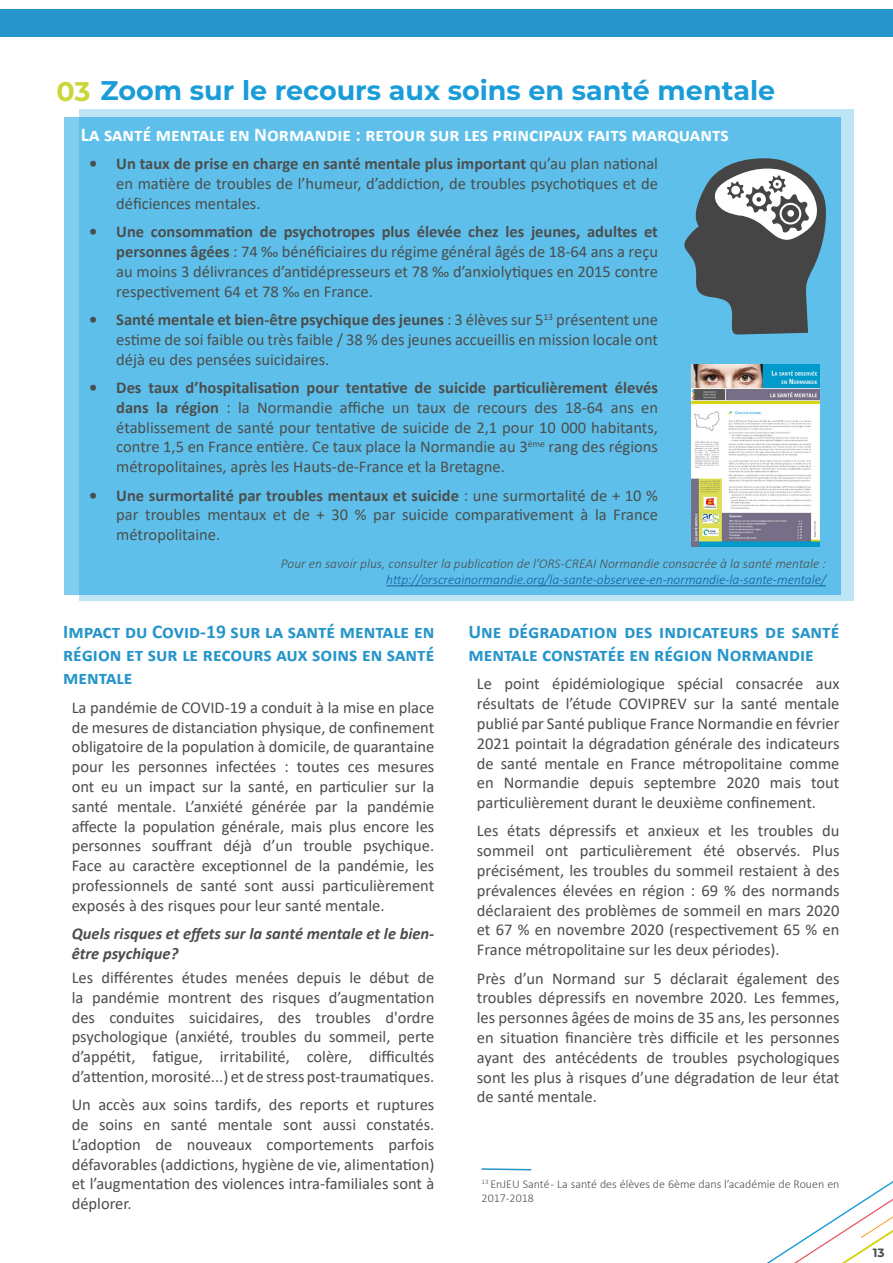
<style>
.page{position:relative;width:893px;height:1263px;background:#fff}
.page>*{position:absolute;margin:0;border:0;box-sizing:border-box;transform-origin:0 0}
.t1{font:700 27px "Montserrat";color:#1a9cd8}
.t2{font:700 19.5px/23.4px "Calibri";color:#2695ca;text-align:justify}
.t3{font:700 19.5px "Calibri";color:#fff}
.t4{font:16.5px/19.8px "Calibri";color:#4b4e4e;text-align:justify}
.t5{font:italic 700 16.5px/19.8px "Calibri";color:#4b4e4e}
.t6{font:italic 300 13.5px "Calibri";color:#4b4e4e}
.t7{font:italic 300 13.5px "Calibri";color:#175d9e}
.t8{font:300 12px/14.4px "Calibri";color:#4b4e4e}
.t9{font:700 12px "Montserrat";color:#4b4e4e}
.s1{color:#cbd738}
.s2{font-weight:700}
</style>
<div class="page">
<svg style="left:767px;top:1181px;width:126px;height:82px"></svg>
<div style="left:0;top:10px;width:893px;height:27px;background:#2695ca"></div>
<div style="left:80px;top:109px;width:774px;height:492px;background:#bde5f6"></div>
<div style="left:65px;top:117px;width:776px;height:477px;background:#5ec0ea"></div>
<hr style="left:386px;top:585px;width:440px;height:1px;background:#175d9e">
<svg style="left:481px;top:1168px;width:51px;height:3px"></svg>
<svg style="left:684px;top:158px;width:142px;height:176px"></svg>
<div style="left:731px;top:186px;width:9px;height:9px;background:#fff;border-radius:50%"></div>
<img style="left:691px;top:365px;width:128px;height:181px">
<h1 class="t1" style="left:56px;top:71px;width:720px"><span class="s1">03</span> Zoom sur le recours aux soins en santé mentale</h1>
<p class="t3" style="left:81px;top:121px;width:649px">La santé mentale en Normandie : retour sur les principaux faits marquants</p>
<p class="t4" style="left:116px;top:154px;width:543px;text-indent:-27px"><span class="s2">• Un taux de prise en charge en santé mentale plus important</span> qu’au plan national en matière de troubles de l’humeur, d’addiction, de troubles psychotiques et de déficiences mentales.</p>
<p class="t4" style="left:116px;top:222px;width:543px;text-indent:-27px"><span class="s2">• Une consommation de psychotropes plus élevée chez les jeunes, adultes et personnes âgées</span> : 74 ‰ bénéficiaires du régime général âgés de 18-64 ans a reçu au moins 3 délivrances d’antidépresseurs et 78 ‰ d’anxiolytiques en 2015 contre respectivement 64 et 78 ‰ en France.</p>
<p class="t4" style="left:116px;top:309px;width:543px;text-indent:-27px"><span class="s2">• Santé mentale et bien-être psychique des jeunes</span> : 3 élèves sur 5<sup>13</sup> présentent une estime de soi faible ou très faible / 38 % des jeunes accueillis en mission locale ont déjà eu des pensées suicidaires.</p>
<p class="t4" style="left:116px;top:377px;width:543px;text-indent:-27px"><span class="s2">• Des taux d’hospitalisation pour tentative de suicide particulièrement élevés dans la région</span> : la Normandie affiche un taux de recours des 18-64 ans en établissement de santé pour tentative de suicide de 2,1 pour 10 000 habitants, contre 1,5 en France entière. Ce taux place la Normandie au 3<sup>ème</sup> rang des régions métropolitaines, après les Hauts-de-France et la Bretagne.</p>
<p class="t4" style="left:116px;top:485px;width:543px;text-indent:-27px"><span class="s2">• Une surmortalité par troubles mentaux et suicide</span> : une surmortalité de + 10 % par troubles mentaux et de + 30 % par suicide comparativement à la France métropolitaine.</p>
<p class="t6" style="left:281px;top:555px;width:547px">Pour en savoir plus, consulter la publication de l’ORS-CREAI Normandie consacrée à la santé mentale :</p>
<p class="t7" style="left:386px;top:571px;width:441px">http://orscreainormandie.org/la-sante-observee-en-normandie-la-sante-mentale/</p>
<p class="t2" style="left:63px;top:619px;width:373px">Impact du Covid-19 sur la santé mentale en région et sur le recours aux soins en santé mentale</p>
<p class="t4" style="left:72px;top:697px;width:364px">La pandémie de COVID-19 a conduit à la mise en place de mesures de distanciation physique, de confinement obligatoire de la population à domicile, de quarantaine pour les personnes infectées : toutes ces mesures ont eu un impact sur la santé, en particulier sur la santé mentale. L’anxiété générée par la pandémie affecte la population générale, mais plus encore les personnes souffrant déjà d’un trouble psychique.<br>Face au caractère exceptionnel de la pandémie, les professionnels de santé sont aussi particulièrement exposés à des risques pour leur santé mentale.</p>
<p class="t5" style="left:72px;top:923px;width:364px">Quels risques et effets sur la santé mentale et le bien&shy;être psychique?</p>
<p class="t4" style="left:72px;top:967px;width:364px">Les différentes études menées depuis le début de la pandémie montrent des risques d’augmentation des conduites suicidaires, des troubles d'ordre psychologique (anxiété, troubles du sommeil, perte d’appétit, fatigue, irritabilité, colère, difficultés d’attention, morosité...) et de stress post-traumatiques.</p>
<p class="t4" style="left:72px;top:1094px;width:364px">Un accès aux soins tardifs, des reports et ruptures de soins en santé mentale sont aussi constatés.<br>L’adoption de nouveaux comportements parfois défavorables (addictions, hygiène de vie, alimentation) et l’augmentation des violences intra-familiales sont à déplorer.</p>
<p class="t2" style="left:468px;top:619px;width:373px">Une dégradation des indicateurs de santé mentale constatée en région Normandie</p>
<p class="t4" style="left:477px;top:673px;width:364px">Le point épidémiologique spécial consacrée aux résultats de l’étude COVIPREV sur la santé mentale publié par Santé publique France Normandie en février 2021 pointait la dégradation générale des indicateurs de santé mentale en France métropolitaine comme en Normandie depuis septembre 2020 mais tout particulièrement durant le deuxième confinement.</p>
<p class="t4" style="left:477px;top:821px;width:364px">Les états dépressifs et anxieux et les troubles du sommeil ont particulièrement été observés. Plus précisément, les troubles du sommeil restaient à des prévalences élevées en région : 69 % des normands déclaraient des problèmes de sommeil en mars 2020 et 67 % en novembre 2020 (respectivement 65 % en France métropolitaine sur les deux périodes).</p>
<p class="t4" style="left:477px;top:968px;width:364px">Près d’un Normand sur 5 déclarait également des troubles dépressifs en novembre 2020. Les femmes, les personnes âgées de moins de 35 ans, les personnes en situation financière très difficile et les personnes ayant des antécédents de troubles psychologiques sont les plus à risques d’une dégradation de leur état de santé mentale.</p>
<p class="t8" style="left:482px;top:1176px;width:359px"><sup>13</sup> EnJEU Santé - La santé des élèves de 6ème dans l’académie de Rouen en<br>2017-2018</p>
<p class="t9" style="left:873px;top:1244px;width:13px">13</p>
</div>
